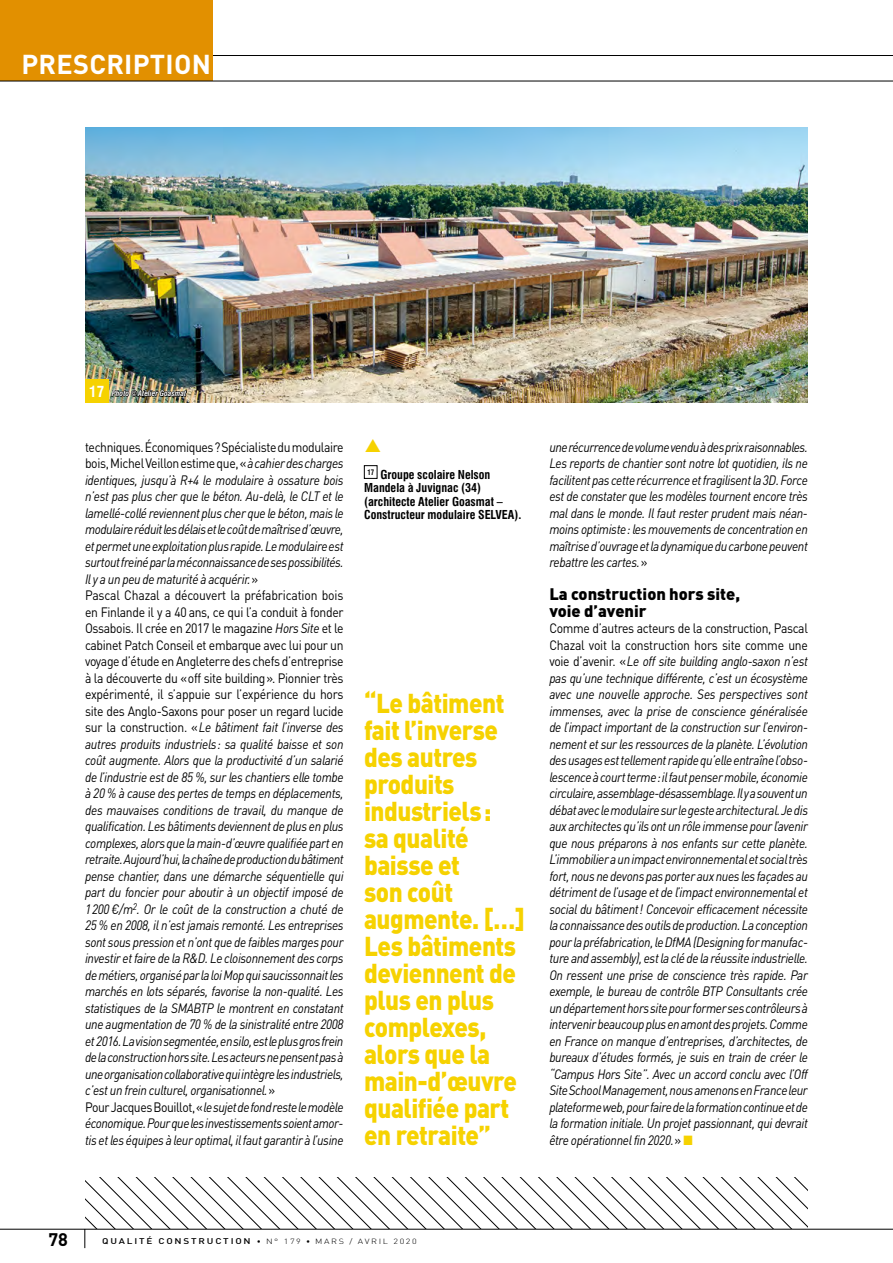
<style>
.page{position:relative;width:893px;height:1263px;background:#fff}
.page>*{position:absolute;margin:0;border:0;box-sizing:border-box;transform-origin:0 0}
.t1{font:900 27px/27px "DINOT";letter-spacing:-.02em;color:#f6d200;scale:.9 1}
.t2{font:700 27px "DINOT";letter-spacing:.01em;color:#fff}
.t3{font:700 18px "DINOT";color:#000}
.t4{font:900 16.5px/16.5px "DINOT";color:#000}
.t5{font:italic 13.5px/16.5px "DINOT";letter-spacing:-.03em;color:#000;scale:.9 1}
.t6{font:700 condensed 12px/13.5px "Swiss 721 BT";color:#000}
.t7{font:300 7.5px "DINOT";letter-spacing:.18em;color:#000}
.t8{font:italic 700 condensed 7.5px "Swiss 721 BT";color:#fff}
.s1{font-style:normal;font-size:15px}
.s2{font-style:normal}
.s3{color:#f6d200}
.s4{font-weight:500;font-size:8.25px}
</style>
<div class="page">
<hr style="left:0;top:55px;width:893px;height:1px;background:#000">
<div style="left:0;top:0;width:213px;height:81px;background:#e29000"></div>
<hr style="left:0;top:81px;width:893px;height:1px;background:#000">
<hr style="left:0;top:1229px;width:893px;height:1px;background:#000">
<img style="left:85px;top:128px;width:723px;height:274px">
<svg style="left:85px;top:1178px;width:723px;height:70px"></svg>
<div style="left:364px;top:465px;width:13px;height:14px;border:1px solid #000"></div>
<div style="left:85px;top:379px;width:23px;height:23px;background:#f6d200"></div>
<svg style="left:111px;top:388px;width:76px;height:13px"></svg>
<h1 class="t2" style="left:21px;top:47px;width:191px">PRESCRIPTION</h1>
<p class="t8" style="left:89px;top:389px;width:98px"><span class="s1">17</span> Photo ©Atelier Goasmat</p>
<p class="t5" style="left:85px;top:438px;width:289px"><span class="s2">techniques. Économiques? Spécialiste du modulaire bois, Michel Veillon estime que, «</span>à cahier des charges identiques, jusqu’à R+4 le modulaire à ossature bois n’est pas plus cher que le béton. Au-delà, le CLT et le lamellé-collé reviennent plus cher que le béton, mais le modulaire réduit les délais et le coût de maîtrise d’œuvre, et permet une exploitation plus rapide. Le modulaire est surtout freiné par la méconnaissance de ses possibilités.<br>Il y a un peu de maturité à acquérir.<span class="s2">»<br>Pascal Chazal a découvert la préfabrication bois en Finlande il y a 40 ans, ce qui l’a conduit à fonder Ossabois. Il crée en 2017 le magazine</span> Hors Site <span class="s2">et le cabinet Patch Conseil et embarque avec lui pour un voyage d’étude en Angleterre des chefs d’entreprise à la découverte du «off site building». Pionnier très expérimenté, il s’appuie sur l’expérience du hors site des Anglo-Saxons pour poser un regard lucide sur la construction. «</span>Le bâtiment fait l’inverse des autres produits industriels: sa qualité baisse et son coût augmente. Alors que la productivité d’un salarié de l’industrie est de 85 %, sur les chantiers elle tombe à 20 % à cause des pertes de temps en déplacements, des mauvaises conditions de travail, du manque de qualification. Les bâtiments deviennent de plus en plus complexes, alors que la main-d’œuvre qualifiée part en retraite. Aujourd’hui, la chaîne de production du bâtiment pense chantier, dans une démarche séquentielle qui part du foncier pour aboutir à un objectif imposé de 1200 €/m<sup>2</sup>. Or le coût de la construction a chuté de 25 % en 2008, il n’est jamais remonté. Les entreprises sont sous pression et n’ont que de faibles marges pour investir et faire de la R&amp;D. Le cloisonnement des corps de métiers, organisé par la loi Mop qui saucissonnait les marchés en lots séparés, favorise la non-qualité. Les statistiques de la SMABTP le montrent en constatant une augmentation de 70 % de la sinistralité entre 2008 et 2016. La vision segmentée, en silo, est le plus gros frein de la construction hors site. Les acteurs ne pensent pas à une organisation collaborative qui intègre les industriels, c’est un frein culturel, organisationnel.<span class="s2">»<br>Pour Jacques Bouillot, «</span>le sujet de fond reste le modèle économique. Pour que les investissements soient amor&shy;tis et les équipes à leur optimal, il faut garantir à l’usine</p>
<p class="t5" style="left:549px;top:438px;width:289px;text-align:justify">une récurrence de volume vendu à des prix raisonnables.<br>Les reports de chantier sont notre lot quotidien, ils ne facilitent pas cette récurrence et fragilisent la 3D. Force est de constater que les modèles tournent encore très mal dans le monde. Il faut rester prudent mais néan&shy;moins optimiste: les mouvements de concentration en maîtrise d’ouvrage et la dynamique du carbone peuvent rebattre les cartes.<span class="s2">»</span></p>
<p class="t6" style="left:364px;top:467px;width:159px"><sup>17</sup> Groupe scolaire Nelson<br>Mandela à Juvignac (34) (architecte Atelier Goasmat –<br>Constructeur modulaire SELVEA).</p>
<p class="t4" style="left:549px;top:585px;width:192px">La construction hors site, voie d’avenir</p>
<p class="t5" style="left:549px;top:620px;width:289px"><span class="s2">Comme d’autres acteurs de la construction, Pascal Chazal voit la construction hors site comme une voie d’avenir. «</span>Le off site building anglo-saxon n’est pas qu’une technique différente, c’est un écosystème avec une nouvelle approche. Ses perspectives sont immenses, avec la prise de conscience généralisée de l’impact important de la construction sur l’environ&shy;nement et sur les ressources de la planète. L’évolution des usages est tellement rapide qu’elle entraîne l’obso&shy;lescence à court terme: il faut penser mobile, économie circulaire, assemblage-désassemblage. Il y a souvent un débat avec le modulaire sur le geste architectural. Je dis aux architectes qu’ils ont un rôle immense pour l’avenir que nous préparons à nos enfants sur cette planète.<br>L’immobilier a un impact environnemental et social très fort, nous ne devons pas porter aux nues les façades au détriment de l’usage et de l’impact environnemental et social du bâtiment! Concevoir efficacement nécessite la connaissance des outils de production. La conception pour la préfabrication, le DfMA (Designing for manufac&shy;ture and assembly), est la clé de la réussite industrielle.<br>On ressent une prise de conscience très rapide. Par exemple, le bureau de contrôle BTP Consultants crée un département hors site pour former ses contrôleurs à intervenir beaucoup plus en amont des projets. Comme en France on manque d’entreprises, d’architectes, de bureaux d’études formés, je suis en train de créer le “Campus Hors Site”. Avec un accord conclu avec l’Off Site School Management, nous amenons en France leur plateforme web, pour faire de la formation continue et de la formation initiale. Un projet passionnant, qui devrait être opérationnel fin 2020.<span class="s2">»</span> <span class="s3">■</span></p>
<h1 class="t1" style="left:364px;top:689px;width:180px">“Le bâtiment fait l’inverse des autres produits industriels:<br>sa qualité baisse et<br>son coût augmente. […]<br>Les bâtiments deviennent de plus en plus complexes, alors que la main-d’œuvre qualifiée part en retraite”</h1>
<h2 class="t3" style="left:48px;top:1227px;width:21px">78</h2>
<p class="t7" style="left:102px;top:1237px;width:316px"><span class="s4">QUALITÉ CONSTRUCTION</span> • N° 179 • MARS / AVRIL 2020</p>
</div>
